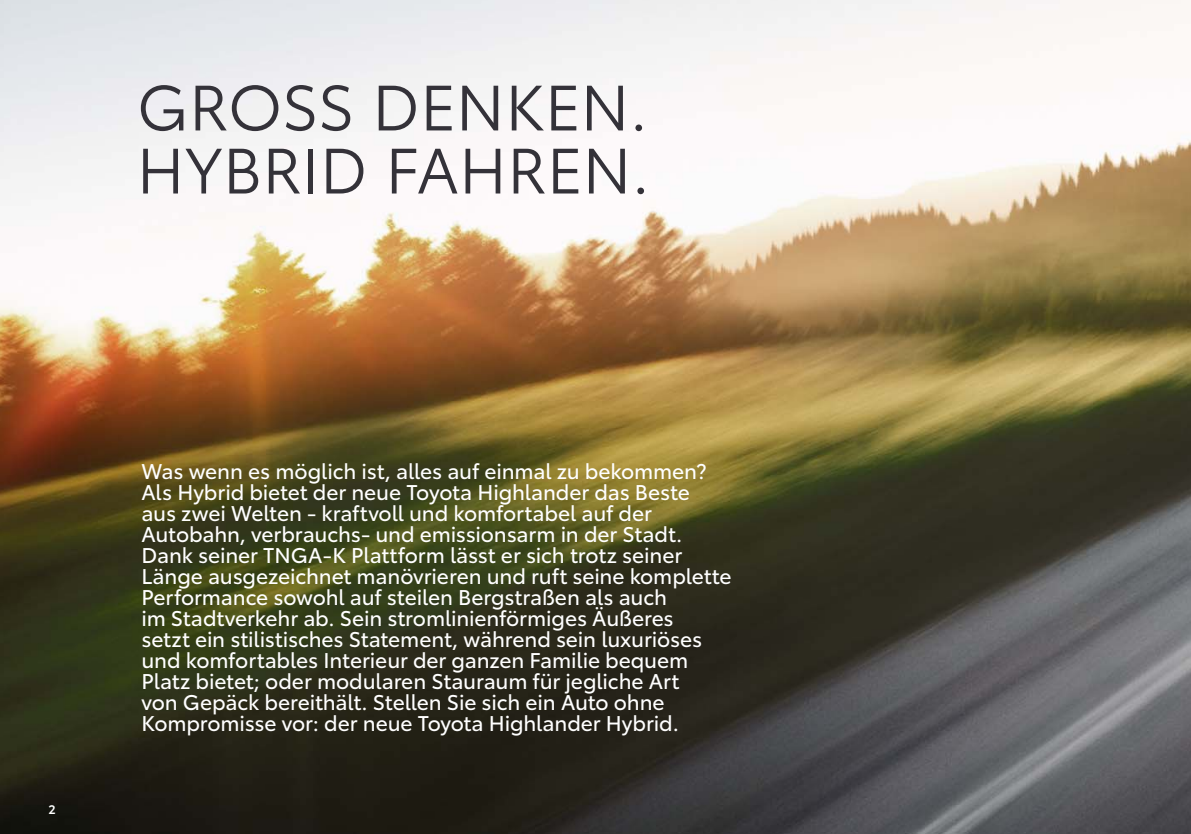
<style>
.page{position:relative;width:1191px;height:834px;background:#fff}
.page>*{position:absolute;margin:0;border:0;box-sizing:border-box;transform-origin:0 0}
.t1{font:63px/63px "Toyota Type";letter-spacing:.005em;color:#343239}
.t2{font:21px/21px "Toyota Type";letter-spacing:-.01em;color:#fff}
.t3{font:600 12.25px "Toyota Type";color:#fff}
</style>
<div class="page">
<img style="left:0;top:0;width:1191px;height:833px">
<h1 class="t1" style="left:137px;top:82px;width:514px">GROSS DENKEN.<br>HYBRID FAHREN.</h1>
<p class="t3" style="left:48px;top:804px;width:9px">2</p>
<p class="t2" style="left:141px;top:463px;width:592px">Was wenn es möglich ist, alles auf einmal zu bekommen?<br>Als Hybrid bietet der neue Toyota Highlander das Beste<br>aus zwei Welten - kraftvoll und komfortabel auf der Autobahn, verbrauchs- und emissionsarm in der Stadt.<br>Dank seiner TNGA-K Plattform lässt er sich trotz seiner Länge ausgezeichnet manövrieren und ruft seine komplette Performance sowohl auf steilen Bergstraßen als auch<br>im Stadtverkehr ab. Sein stromlinienförmiges Äußeres<br>setzt ein stilistisches Statement, während sein luxuriöses und komfortables Interieur der ganzen Familie bequem Platz bietet; oder modularen Stauraum für jegliche Art<br>von Gepäck bereithält. Stellen Sie sich ein Auto ohne Kompromisse vor: der neue Toyota Highlander Hybrid.</p>
</div>
